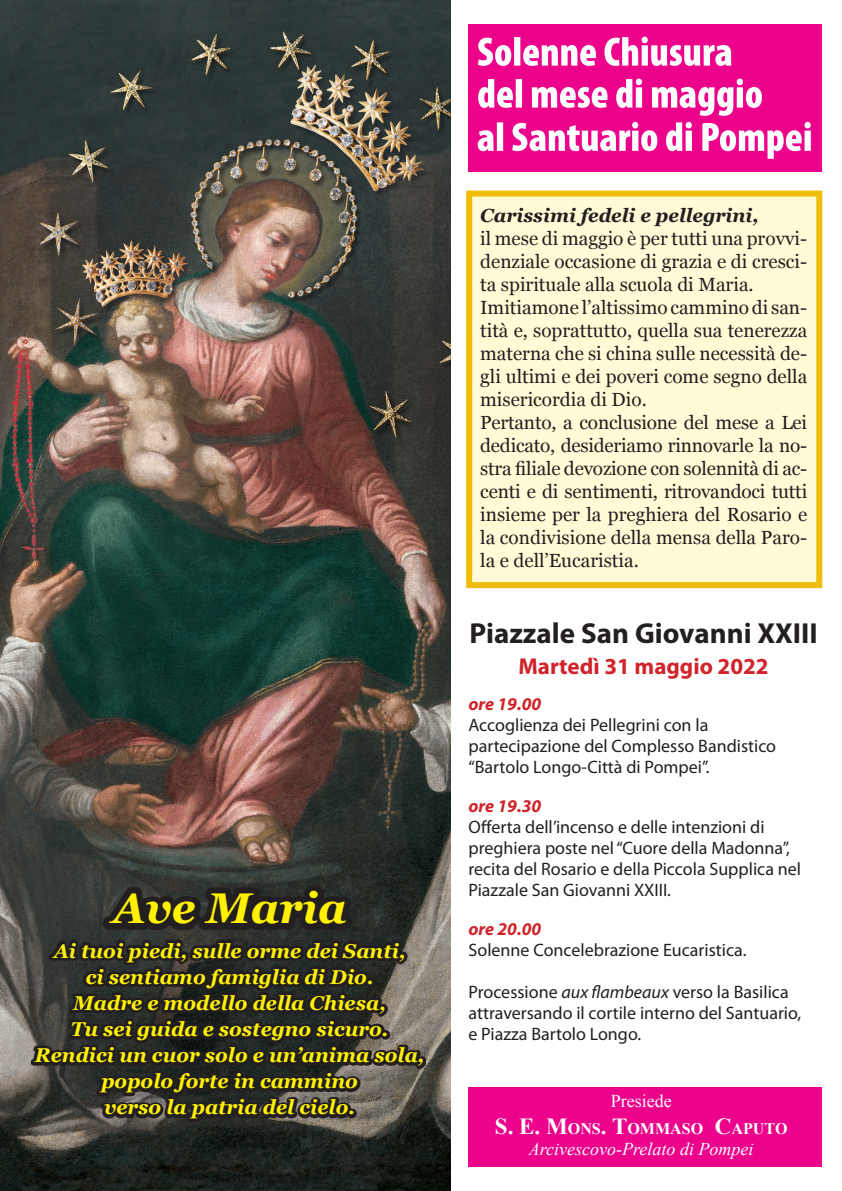
<style>
.page{position:relative;width:842px;height:1191px;background:#fff}
.page>*{position:absolute;margin:0;border:0;box-sizing:border-box;transform-origin:0 0}
.t1{font:italic 700 43px "Georgia";color:#fff101}
.t2{font:700 29px "Myriad Pro";color:#231f20}
.t3{font:700 23px "Myriad Pro";color:#d1232a}
.t4{font:italic 700 20px/26.1px "Georgia";color:#fff101;text-align:center}
.t5{font:19px/23px "Georgia";color:#231f20}
.t6{font:italic 700 19px "Georgia";color:#231f20}
.t7{font:18px/21px "Myriad Pro";color:#231f20}
.t8{font:italic 18px "Times New Roman";color:#fff}
.t9{font:italic 700 18px "Myriad Pro";color:#d1232a}
.t10{font:18px "Times New Roman";color:#fff}
.t11{font:700 16.1px "Times New Roman";color:#fff}
.s1{font-style:italic}
.s2{font-size:23px}
</style>
<div class="page">
<div style="left:466px;top:190px;width:356px;height:398px;background:#fffbd6;border:6px solid #efbd0a"></div>
<div style="left:468px;top:24px;width:354px;height:147px;background:#ed028c"></div>
<div style="left:468px;top:1087px;width:354px;height:79px;background:#ed028c"></div>
<svg style="left:478px;top:122px;width:333px;height:37px"></svg>
<svg style="left:478px;top:79px;width:284px;height:37px"></svg>
<svg style="left:478px;top:37px;width:253px;height:29px"></svg>
<img style="left:0;top:0;width:451px;height:1191px">
<svg style="left:31px;top:939px;width:395px;height:182px;background:#33322f"></svg>
<svg style="left:103px;top:884px;width:249px;height:45px;background:#262524"></svg>
<h1 class="t1" style="left:113px;top:876px;width:235px">Ave Maria</h1>
<p class="t4" style="left:35px;top:936px;width:391px">Ai tuoi piedi, sulle orme dei Santi,<br>ci sentiamo famiglia di Dio.<br>Madre e modello della Chiesa,<br>Tu sei guida e sostegno sicuro.<br>Rendici un cuor solo e un’anima sola, popolo forte in cammino<br>verso la patria del cielo.</p>
<p class="t6" style="left:480px;top:201px;width:280px">Carissimi fedeli e pellegrini,</p>
<p class="t5" style="left:480px;top:226px;width:328px">il mese di maggio è per tutti una provvi&shy;denziale occasione di grazia e di cresci&shy;ta spirituale alla scuola di Maria.<br>Imitiamone l’altissimo cammino di san&shy;tità e, soprattutto, quella sua tenerezza materna che si china sulle necessità de&shy;gli ultimi e dei poveri come segno della misericordia di Dio.<br>Pertanto, a conclusione del mese a Lei dedicato, desideriamo rinnovarle la no&shy;stra filiale devozione con solennità di ac&shy;centi e di sentimenti, ritrovandoci tutti insieme per la preghiera del Rosario e la condivisione della mensa della Paro&shy;la e dell’Eucaristia.</p>
<h2 class="t2" style="left:469px;top:617px;width:350px">Piazzale San Giovanni XXIII</h2>
<p class="t3" style="left:518px;top:654px;width:252px">Martedì 31 maggio 2022</p>
<p class="t9" style="left:468px;top:693px;width:74px">ore 19.00</p>
<p class="t7" style="left:468px;top:713px;width:309px">Accoglienza dei Pellegrini con la partecipazione del Complesso Bandistico “Bartolo Longo-Città di Pompei”.</p>
<p class="t9" style="left:468px;top:795px;width:74px">ore 19.30</p>
<p class="t7" style="left:468px;top:815px;width:334px">Offerta dell’incenso e delle intenzioni di preghiera poste nel “Cuore della Madonna”, recita del Rosario e della Piccola Supplica nel Piazzale San Giovanni XXIII.</p>
<p class="t9" style="left:468px;top:918px;width:74px">ore 20.00</p>
<p class="t7" style="left:468px;top:938px;width:279px">Solenne Concelebrazione Eucaristica.</p>
<p class="t7" style="left:468px;top:980px;width:334px">Processione <span class="s1">aux flambeaux</span> verso la Basilica attraversando il cortile interno del Santuario, e Piazza Bartolo Longo.</p>
<p class="t10" style="left:611px;top:1089px;width:62px">Presiede</p>
<p class="t11" style="left:495px;top:1117px;width:294px"><span class="s2">S. E. M</span>ONS<span class="s2">. T</span>OMMASO <span class="s2">C</span>APUTO</p>
<p class="t8" style="left:529px;top:1136px;width:226px">Arcivescovo-Prelato di Pompei</p>
</div>
